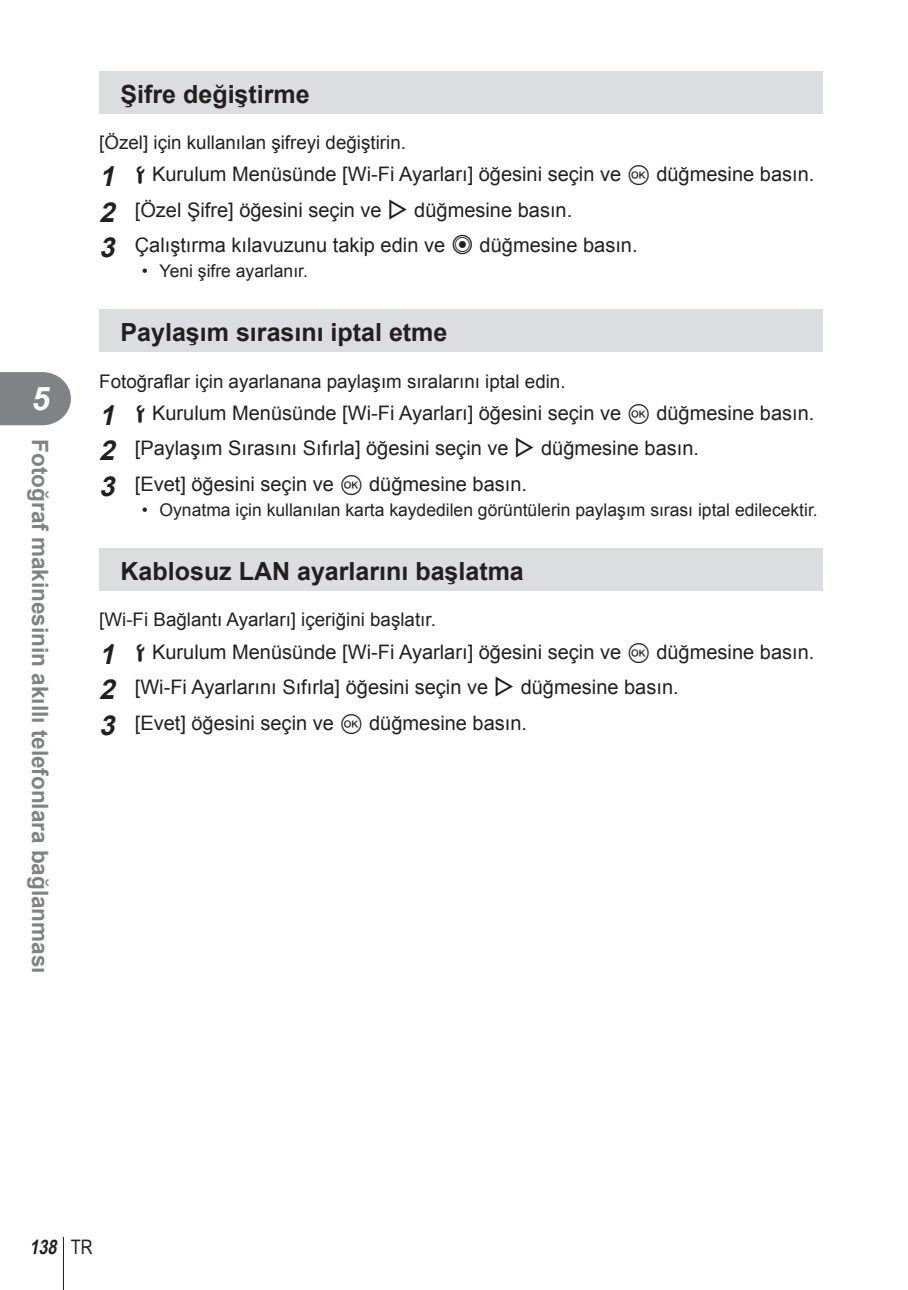
<style>
.page{position:relative;width:908px;height:1290px;background:#fff}
.page>*{position:absolute;margin:0;border:0;box-sizing:border-box;transform-origin:0 0}
.t1{font:italic 700 32.5px "Arial";color:#fff}
.t2{font:700 25px "Arial";color:#231f20}
.t3{font:700 22.5px "Arial";color:#808285}
.t4{font:20px/35.2px "Arial";color:#231f20}
.t5{font:italic 700 20px "Arial Narrow";color:#231f20}
.t6{font:18.75px "Arial";color:#231f20}
.t7{font:17.5px "Arial";color:#231f20}
.s1{font-weight:700;font-style:italic;font-size:27.5px}
.s2{font-family:"OLYMP23"}
.s3{font-family:"Olympus 7"}
.s4{font-family:"olympus 15"}
.s5{font-weight:400;font-style:normal}
</style>
<div class="page">
<hr style="left:63px;top:1237px;width:1px;height:53px;background:#231f20">
<svg style="left:0;top:372px;width:71px;height:53px;background:#8b8c8f"></svg>
<div style="left:99px;top:71px;width:723px;height:42px;background:#dcddde"></div>
<div style="left:99px;top:310px;width:723px;height:42px;background:#dcddde"></div>
<div style="left:99px;top:548px;width:723px;height:43px;background:#dcddde"></div>
<h1 class="t1" style="left:32px;top:381px;width:20px">5</h1>
<p class="t3" style="left:53px;top:439px;width:535px;rotate:90deg">Fotoğraf makinesinin akıllı telefonlara bağlanması</p>
<p class="t2" style="left:120px;top:80px;width:190px">Şifre değiştirme</p>
<p class="t6" style="left:99px;top:132px;width:308px">[Özel] için kullanılan şifreyi değiştirin.</p>
<p class="t4" style="left:99px;top:157px;width:716px"><span class="s1">1</span> <span class="s2">d</span> Kurulum Menüsünde [Wi-Fi Ayarları] öğesini seçin ve <span class="s3">Q</span> düğmesine basın.<br><span class="s1">2</span> [Özel Şifre] öğesini seçin ve <span class="s4">I</span> düğmesine basın.<br><span class="s1">3</span> Çalıştırma kılavuzunu takip edin ve <span class="s4">R</span> düğmesine basın.</p>
<p class="t7" style="left:142px;top:261px;width:167px">• Yeni şifre ayarlanır.</p>
<p class="t2" style="left:120px;top:319px;width:328px">Paylaşım sırasını iptal etme</p>
<p class="t6" style="left:99px;top:370px;width:467px">Fotoğraflar için ayarlanana paylaşım sıralarını iptal edin.</p>
<p class="t4" style="left:99px;top:395px;width:716px"><span class="s1">1</span> <span class="s2">d</span> Kurulum Menüsünde [Wi-Fi Ayarları] öğesini seçin ve <span class="s3">Q</span> düğmesine basın.<br><span class="s1">2</span> [Paylaşım Sırasını Sıfırla] öğesini seçin ve <span class="s4">I</span> düğmesine basın.<br><span class="s1">3</span> [Evet] öğesini seçin ve <span class="s3">Q</span> düğmesine basın.</p>
<p class="t7" style="left:142px;top:500px;width:677px">• Oynatma için kullanılan karta kaydedilen görüntülerin paylaşım sırası iptal edilecektir.</p>
<p class="t2" style="left:120px;top:558px;width:404px">Kablosuz LAN ayarlarını başlatma</p>
<p class="t6" style="left:99px;top:609px;width:338px">[Wi-Fi Bağlantı Ayarları] içeriğini başlatır.</p>
<p class="t4" style="left:99px;top:634px;width:716px"><span class="s1">1</span> <span class="s2">d</span> Kurulum Menüsünde [Wi-Fi Ayarları] öğesini seçin ve <span class="s3">Q</span> düğmesine basın.<br><span class="s1">2</span> [Wi-Fi Ayarlarını Sıfırla] öğesini seçin ve <span class="s4">I</span> düğmesine basın.<br><span class="s1">3</span> [Evet] öğesini seçin ve <span class="s3">Q</span> düğmesine basın.</p>
<p class="t5" style="left:29px;top:1235px;width:65px">138 <span class="s5">TR</span></p>
</div>
